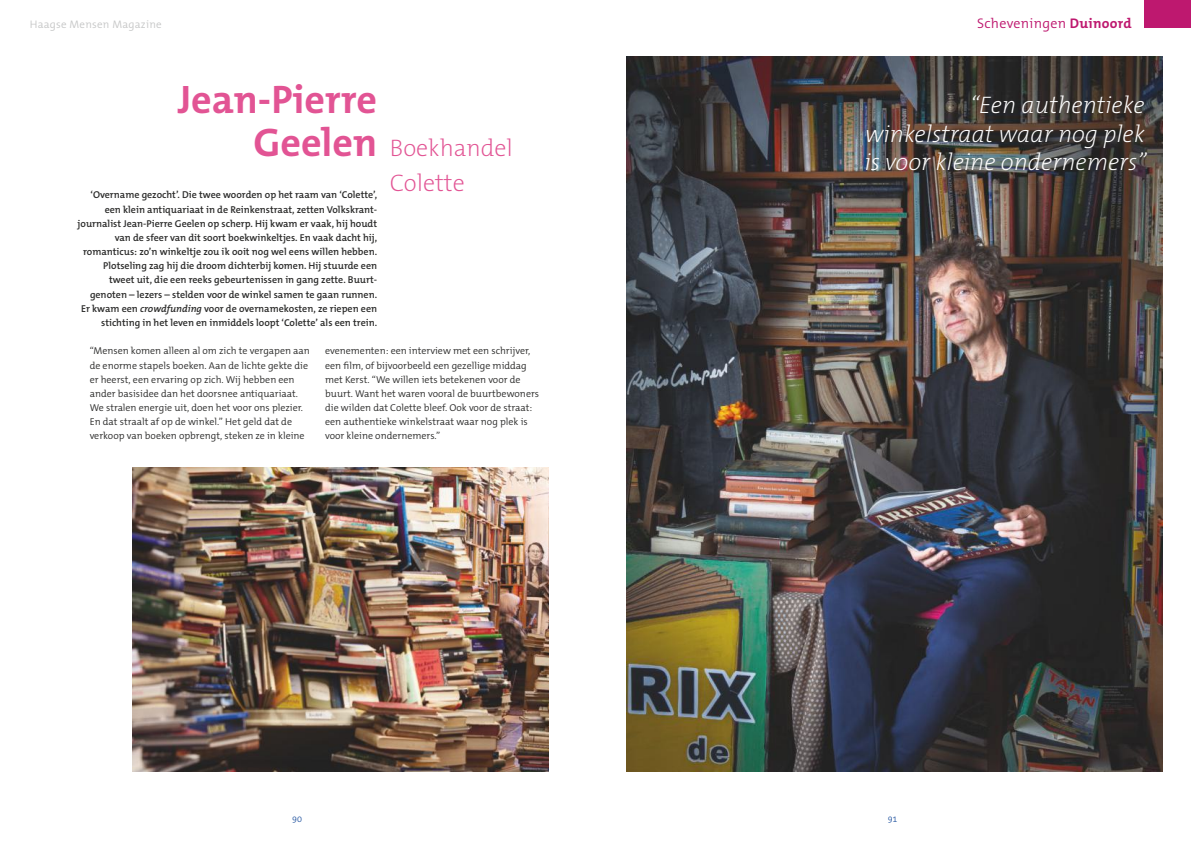
<style>
.page{position:relative;width:1191px;height:842px;background:#fff}
.page>*{position:absolute;margin:0;border:0;box-sizing:border-box;transform-origin:0 0}
.t1{font:700 40px "The Mix B W7";color:#e25494}
.t2{font:italic 200 24px/28.3px "The Mix B W2";color:#fff;text-align:justify}
.t3{font:200 24px/35.4px "The Mix B W2";color:#e25494}
.t4{font:300 14px "The Mix B W4";letter-spacing:.02em;color:#be186f}
.t5{font:300 11px "The Mix B W4";letter-spacing:.02em;color:#c6c7c7}
.t6{font:600 10px/14.2px "The Mix B W6";color:#2b2b2a;text-align:right}
.t7{font:300 10px/14.2px "The Mix B W4";color:#2b2b2a}
.t8{font:300 9px "The Mix B W4";color:#2556a1}
.s1{font-family:"The Mix B W7";font-weight:700}
.s2{font-family:"The Mix B W7";font-weight:700;font-size:40px}
.s3{font-style:italic}
</style>
<div class="page">
<div style="left:1144px;top:0;width:47px;height:28px;background:#be186f"></div>
<img style="left:133px;top:468px;width:416px;height:303px">
<img style="left:626px;top:57px;width:536px;height:714px">
<p class="t5" style="left:30px;top:18px;width:133px">Haagse Mensen Magazine</p>
<h3 class="t4" style="left:977px;top:15px;width:156px">Scheveningen <span class="s1">Duinoord</span></h3>
<h1 class="t1" style="left:178px;top:74px;width:201px">Jean-Pierre</h1>
<h2 class="t3" style="left:390px;top:130px;width:124px;text-indent:-136px"><span class="s2">Geelen</span> Boekhandel<br>Colette</h2>
<p class="t6" style="left:78px;top:188px;width:301px">‘Overname gezocht’. Die twee woorden op het raam van ‘Colette’, een klein antiquariaat in de Reinkenstraat, zetten Volkskrant&shy;journalist Jean-Pierre Geelen op scherp. Hij kwam er vaak, hij houdt van de sfeer van dit soort boekwinkeltjes. En vaak dacht hij, romanticus: zo’n winkeltje zou ik ooit nog wel eens willen hebben.<br>Plotseling zag hij die droom dichterbij komen. Hij stuurde een tweet uit, die een reeks gebeurtenissen in gang zette. Buurt&shy;genoten – lezers – stelden voor de winkel samen te gaan runnen.<br>Er kwam een <span class="s3">crowdfunding</span> voor de overnamekosten, ze riepen een stichting in het leven en inmiddels loopt ‘Colette’ als een trein.</p>
<p class="t7" style="left:90px;top:344px;width:222px">“Mensen komen alleen al om zich te vergapen aan de enorme stapels boeken. Aan de lichte gekte die er heerst, een ervaring op zich. Wij hebben een ander basisidee dan het doorsnee antiquariaat.<br>We stralen energie uit, doen het voor ons plezier.<br>En dat straalt af op de winkel.” Het geld dat de verkoop van boeken opbrengt, steken ze in kleine</p>
<p class="t7" style="left:325px;top:344px;width:215px">evenementen: een interview met een schrijver, een film, of bijvoorbeeld een gezellige middag met Kerst. “We willen iets betekenen voor de buurt. Want het waren vooral de buurtbewoners die wilden dat Colette bleef. Ook voor de straat: een authentieke winkelstraat waar nog plek is voor kleine ondernemers.”</p>
<h2 class="t2" style="left:864px;top:92px;width:284px;text-indent:106px">“Een authentieke winkelstraat waar nog plek is voor kleine ondernemers”</h2>
<p class="t8" style="left:292px;top:813px;width:11px">90</p>
<p class="t8" style="left:887px;top:813px;width:11px">91</p>
</div>
